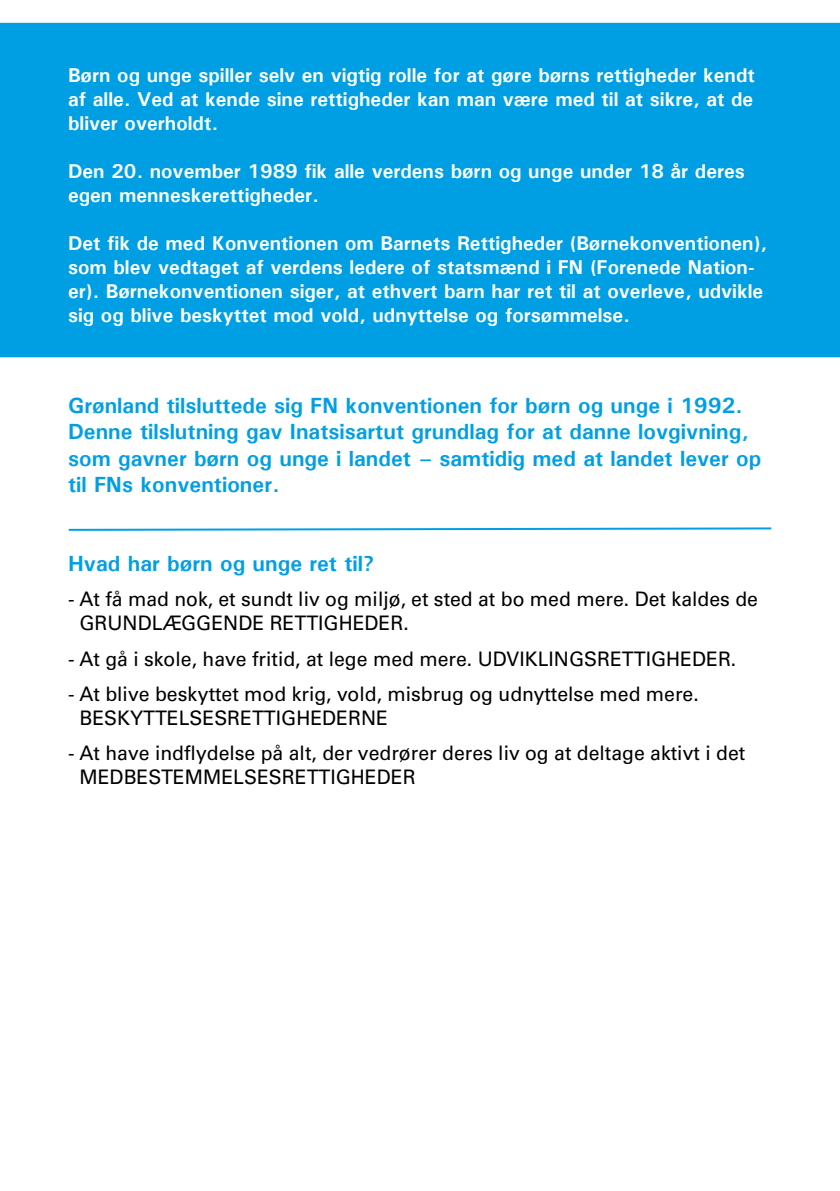
<style>
.page{position:relative;width:840px;height:1191px;background:#fff}
.page>*{position:absolute;margin:0;border:0;box-sizing:border-box;transform-origin:0 0}
.t1{font:700 22px/26.4px "Univers";color:#009fe3}
.t2{font:700 20px/24px "Univers";color:#fff}
.t3{font:20px/24px "Univers LT Pro 55 Roman";color:#000}
</style>
<div class="page">
<div style="left:0;top:23px;width:839px;height:334px;background:#009fe3"></div>
<svg style="left:68px;top:527px;width:704px;height:4px"></svg>
<p class="t2" style="left:68px;top:63px;width:688px;text-align:justify">Børn og unge spiller selv en vigtig rolle for at gøre børns rettigheder kendt af alle. Ved at kende sine rettigheder kan man være med til at sikre, at de bliver overholdt.</p>
<p class="t2" style="left:68px;top:159px;width:677px">Den 20. november 1989 fik alle verdens børn og unge under 18 år deres egen menneskerettigheder.</p>
<p class="t2" style="left:68px;top:231px;width:700px">Det fik de med Konventionen om Barnets Rettigheder (Børnekonventionen), som blev vedtaget af verdens ledere of statsmænd i FN (Forenede Nation&shy;er). Børnekonventionen siger, at ethvert barn har ret til at overleve, udvikle sig og blive beskyttet mod vold, udnyttelse og forsømmelse.</p>
<p class="t1" style="left:68px;top:392px;width:694px">Grønland tilsluttede sig FN konventionen for børn og unge i 1992.<br>Denne tilslutning gav Inatsisartut grundlag for at danne lovgivning, som gavner børn og unge i landet – samtidig med at landet lever op til FNs konventioner.</p>
<p class="t1" style="left:68px;top:550px;width:308px">Hvad har børn og unge ret til?</p>
<p class="t3" style="left:79px;top:587px;width:679px;text-indent:-11px">- At få mad nok, et sundt liv og miljø, et sted at bo med mere. Det kaldes de<br>GRUNDLÆGGENDE RETTIGHEDER.</p>
<p class="t3" style="left:68px;top:646px;width:669px">- At gå i skole, have fritid, at lege med mere. UDVIKLINGSRETTIGHEDER.</p>
<p class="t3" style="left:79px;top:682px;width:620px;text-indent:-11px">- At blive beskyttet mod krig, vold, misbrug og udnyttelse med mere.<br>BESKYTTELSESRETTIGHEDERNE</p>
<p class="t3" style="left:79px;top:741px;width:667px;text-indent:-11px">- At have indflydelse på alt, der vedrører deres liv og at deltage aktivt i det<br>MEDBESTEMMELSESRETTIGHEDER</p>
</div>
